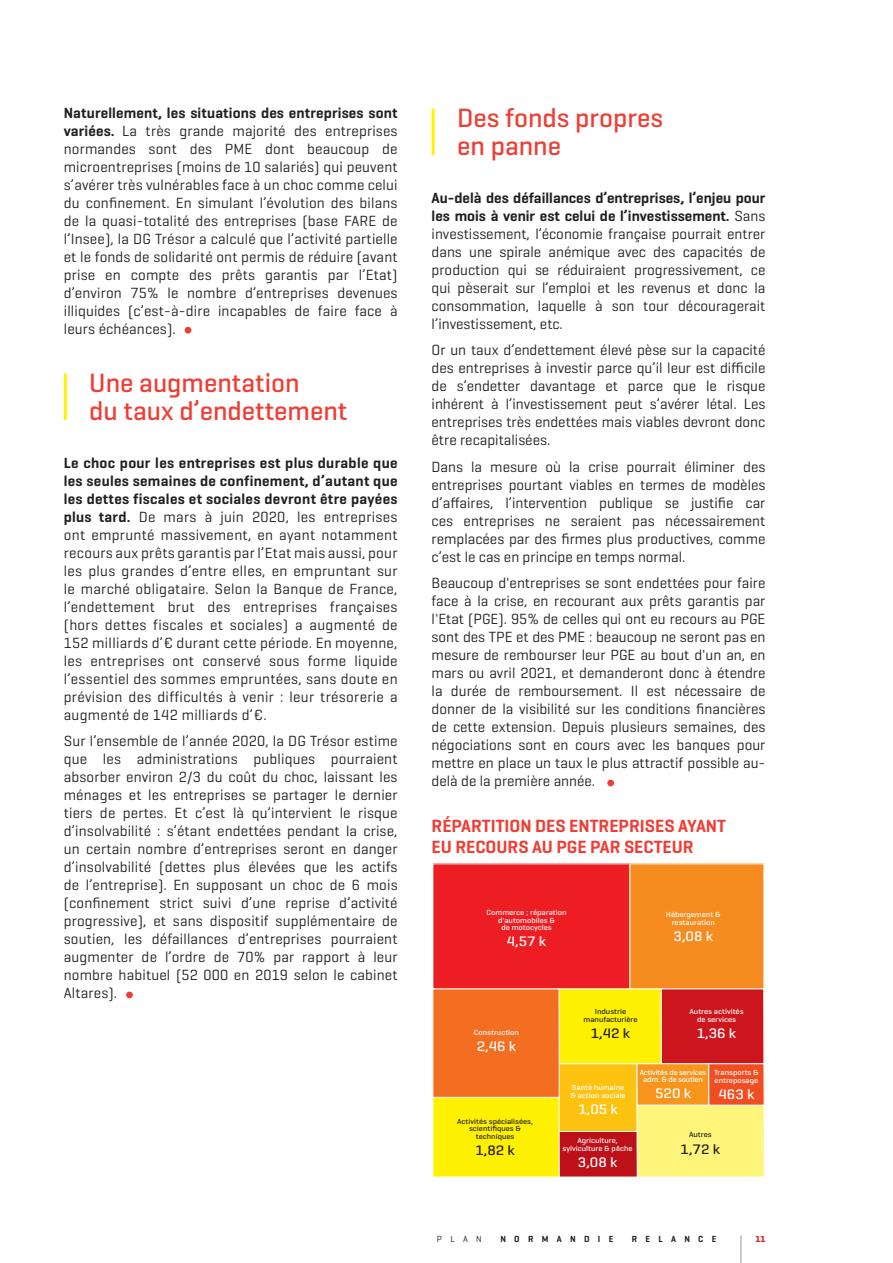
<style>
.page{position:relative;width:893px;height:1263px;background:#fff}
.page>*{position:absolute;margin:0;border:0;box-sizing:border-box;transform-origin:0 0}
.t1{font:500 27px/28.5px "Geogrotesque";color:#ee3e35}
.t2{font:600 18px/21.6px "Geogrotesque";color:#ee3e35}
.t3{font:15px/18px "Geogrotesque";color:#231f20;text-align:justify}
.t4{font:500 13.95px "Geogrotesque";color:#fff;scale:1.09 1}
.t5{font:500 13.95px "Geogrotesque";color:#231f20;scale:1.09 1}
.t6{font:600 9px "Geogrotesque";letter-spacing:.925em;color:#231f20}
.t7{font:9px "Geogrotesque";color:#231f20}
.t8{font:700 9px "Geogrotesque";color:#d52c2b}
.t9{font:500 7.5px/7.5px "Geogrotesque";color:#fff;text-align:center;scale:1.09 1}
.t10{font:500 7.5px/7.5px "Geogrotesque";color:#231f20;text-align:center;scale:1.09 1}
.t11{font:500 7.5px/7.5px "Geogrotesque";letter-spacing:-.02em;color:#fff;text-align:center;scale:1.09 1}
.s1{font-weight:600}
</style>
<div class="page">
<svg style="left:741px;top:1235px;width:1px;height:28px"></svg>
<div style="left:185px;top:327px;width:6px;height:7px;background:#ee3e35;border-radius:50%"></div>
<hr style="left:64px;top:373px;width:3px;height:47px;background:#fff101">
<div style="left:126px;top:991px;width:7px;height:7px;background:#ee3e35;border-radius:50%"></div>
<div style="left:433px;top:864px;width:197px;height:125px;background:#ee1d23"></div>
<div style="left:630px;top:864px;width:134px;height:125px;background:#f68b1f"></div>
<div style="left:661px;top:989px;width:103px;height:75px;background:#cd151d"></div>
<div style="left:661px;top:988px;width:103px;height:76px;border:1px solid #fff"></div>
<div style="left:558px;top:989px;width:103px;height:75px;background:#fff101"></div>
<div style="left:558px;top:988px;width:104px;height:76px;border:1px solid #fff"></div>
<div style="left:558px;top:1064px;width:79px;height:68px;background:#fec210"></div>
<div style="left:558px;top:1063px;width:80px;height:70px;border:1px solid #fff"></div>
<div style="left:558px;top:1131px;width:79px;height:46px;background:#bd1018"></div>
<div style="left:558px;top:1131px;width:80px;height:46px;border:1px solid #fff"></div>
<div style="left:433px;top:989px;width:126px;height:109px;background:#f36e21"></div>
<div style="left:432px;top:988px;width:128px;height:110px;border:1px solid #fff"></div>
<div style="left:433px;top:1097px;width:126px;height:80px;background:#fff101"></div>
<div style="left:432px;top:1097px;width:128px;height:80px;border:1px solid #fff"></div>
<div style="left:637px;top:1105px;width:127px;height:72px;background:#fff57a"></div>
<div style="left:637px;top:1105px;width:128px;height:72px;border:1px solid #fff"></div>
<div style="left:637px;top:1064px;width:72px;height:41px;background:#f7951d"></div>
<div style="left:636px;top:1063px;width:73px;height:42px;border:1px solid #fff"></div>
<div style="left:709px;top:1064px;width:55px;height:41px;background:#f04d22"></div>
<div style="left:708px;top:1063px;width:57px;height:42px;border:1px solid #fff"></div>
<hr style="left:432px;top:109px;width:3px;height:46px;background:#fff101">
<div style="left:607px;top:780px;width:7px;height:6px;background:#ee3e35;border-radius:50%"></div>
<p class="t3" style="left:64px;top:103px;width:335px"><span class="s1">Naturellement, les situations des entreprises sont variées.</span> La très grande majorité des entreprises normandes sont des PME dont beaucoup de microentreprises (moins de 10 salariés) qui peuvent s’avérer très vulnérables face à un choc comme celui du confinement. En simulant l’évolution des bilans de la quasi-totalité des entreprises (base FARE de l’Insee), la DG Trésor a calculé que l’activité partielle et le fonds de solidarité ont permis de réduire (avant prise en compte des prêts garantis par l’Etat) d’environ 75% le nombre d’entreprises devenues illiquides (c’est-à-dire incapables de faire face à leurs échéances).</p>
<h1 class="t1" style="left:89px;top:367px;width:260px">Une augmentation<br>du taux d’endettement</h1>
<p class="t3" style="left:64px;top:453px;width:335px"><span class="s1">Le choc pour les entreprises est plus durable que les seules semaines de confinement, d’autant que les dettes fiscales et sociales devront être payées plus tard.</span> De mars à juin 2020, les entreprises ont emprunté massivement, en ayant notamment recours aux prêts garantis par l’Etat mais aussi, pour les plus grandes d’entre elles, en empruntant sur le marché obligataire. Selon la Banque de France, l’endettement brut des entreprises françaises (hors dettes fiscales et sociales) a augmenté de 152 milliards d’€ durant cette période. En moyenne, les entreprises ont conservé sous forme liquide l’essentiel des sommes empruntées, sans doute en prévision des difficultés à venir : leur trésorerie a augmenté de 142 milliards d’€.</p>
<p class="t3" style="left:64px;top:732px;width:335px">Sur l’ensemble de l’année 2020, la DG Trésor estime que les administrations publiques pourraient absorber environ 2/3 du coût du choc, laissant les ménages et les entreprises se partager le dernier tiers de pertes. Et c’est là qu’intervient le risque d’insolvabilité : s’étant endettées pendant la crise, un certain nombre d’entreprises seront en danger d’insolvabilité (dettes plus élevées que les actifs de l’entreprise). En supposant un choc de 6 mois (confinement strict suivi d’une reprise d’activité progressive), et sans dispositif supplémentaire de soutien, les défaillances d’entreprises pourraient augmenter de l’ordre de 70% par rapport à leur nombre habituel (52 000 en 2019 selon le cabinet Altares).</p>
<h1 class="t1" style="left:457px;top:103px;width:208px">Des fonds propres en panne</h1>
<p class="t3" style="left:432px;top:188px;width:335px"><span class="s1">Au-delà des défaillances d’entreprises, l’enjeu pour les mois à venir est celui de l’investissement.</span> Sans investissement, l’économie française pourrait entrer dans une spirale anémique avec des capacités de production qui se réduiraient progressivement, ce qui pèserait sur l’emploi et les revenus et donc la consommation, laquelle à son tour découragerait l’investissement, etc.</p>
<p class="t3" style="left:432px;top:341px;width:335px">Or un taux d’endettement élevé pèse sur la capacité des entreprises à investir parce qu’il leur est difficile de s’endetter davantage et parce que le risque inhérent à l’investissement peut s’avérer létal. Les entreprises très endettées mais viables devront donc être recapitalisées.</p>
<p class="t3" style="left:432px;top:457px;width:335px">Dans la mesure où la crise pourrait éliminer des entreprises pourtant viables en termes de modèles d’affaires, l’intervention publique se justifie car ces entreprises ne seraient pas nécessairement remplacées par des firmes plus productives, comme c’est le cas en principe en temps normal.</p>
<p class="t3" style="left:432px;top:574px;width:335px">Beaucoup d'entreprises se sont endettées pour faire face à la crise, en recourant aux prêts garantis par l'Etat (PGE). 95% de celles qui ont eu recours au PGE sont des TPE et des PME : beaucoup ne seront pas en mesure de rembourser leur PGE au bout d'un an, en mars ou avril 2021, et demanderont donc à étendre la durée de remboursement. Il est nécessaire de donner de la visibilité sur les conditions financières de cette extension. Depuis plusieurs semaines, des négociations sont en cours avec les banques pour mettre en place un taux le plus attractif possible au&shy;delà de la première année.</p>
<p class="t2" style="left:432px;top:814px;width:296px">RÉPARTITION DES ENTREPRISES AYANT<br>EU RECOURS AU PGE PAR SECTEUR</p>
<p class="t9" style="left:487px;top:909px;width:75px">Commerce ; réparation d'automobiles &amp;<br>de motocycles</p>
<p class="t4" style="left:507px;top:933px;width:38px">4,57 k</p>
<p class="t10" style="left:583px;top:1007px;width:51px">Industrie manufacturière</p>
<p class="t9" style="left:474px;top:1028px;width:43px">Construction</p>
<p class="t5" style="left:591px;top:1024px;width:38px">1,42 k</p>
<p class="t4" style="left:477px;top:1038px;width:38px">2,46 k</p>
<p class="t9" style="left:666px;top:911px;width:52px">Hébergement &amp; restauration</p>
<p class="t4" style="left:674px;top:927px;width:38px">3,08 k</p>
<p class="t9" style="left:689px;top:1007px;width:51px">Autres activités de services</p>
<p class="t4" style="left:697px;top:1024px;width:38px">1,36 k</p>
<p class="t10" style="left:457px;top:1117px;width:71px">Activités spécialisées, scientifiques &amp; techniques</p>
<p class="t5" style="left:475px;top:1142px;width:38px">1,82 k</p>
<p class="t11" style="left:640px;top:1068px;width:63px">Activités de services adm. &amp; de soutien</p>
<p class="t4" style="left:655px;top:1085px;width:34px">520 k</p>
<p class="t10" style="left:689px;top:1131px;width:22px">Autres</p>
<p class="t5" style="left:681px;top:1140px;width:38px">1,72 k</p>
<p class="t9" style="left:714px;top:1069px;width:43px;text-align:left">Transports &amp; entreposage</p>
<p class="t4" style="left:718px;top:1085px;width:34px">463 k</p>
<p class="t9" style="left:570px;top:1083px;width:52px;text-align:left">Santé humaine &amp; action sociale</p>
<p class="t4" style="left:578px;top:1100px;width:38px">1,05 k</p>
<p class="t9" style="left:563px;top:1137px;width:66px">Agriculture, sylviculture &amp; pêche</p>
<p class="t4" style="left:578px;top:1154px;width:38px">3,08 k</p>
<p class="t7" style="left:437px;top:1233px;width:46px">PLAN</p>
<p class="t6" style="left:500px;top:1233px;width:114px">NORMANDIE</p>
<p class="t6" style="left:632px;top:1233px;width:86px">RELANCE</p>
<p class="t8" style="left:755px;top:1233px;width:12px">11</p>
</div>
